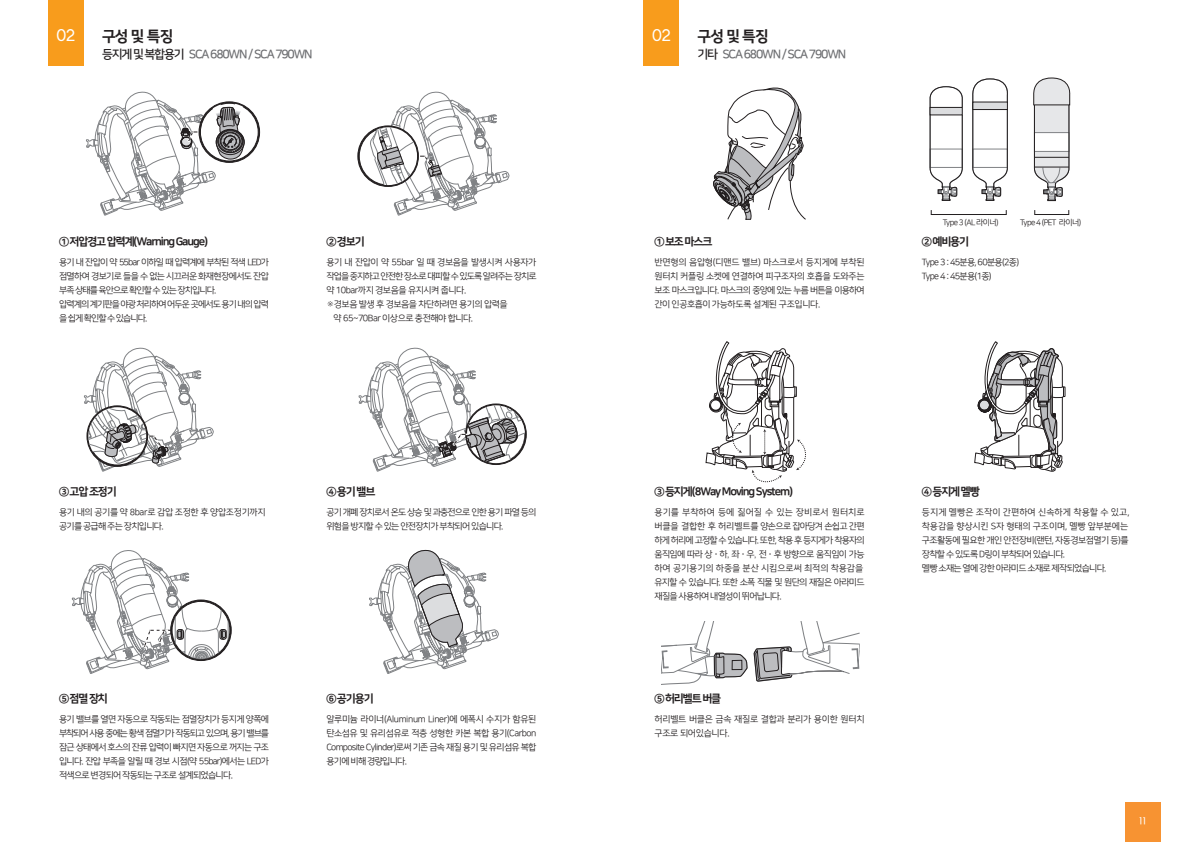
<style>
.page{position:relative;width:1191px;height:842px;background:#fff}
.page>*{position:absolute;margin:0;border:0;box-sizing:border-box;transform-origin:0 0}
.t1{font:15px "Nanum Square EB";letter-spacing:-.05em;color:#231f20}
.t2{font:15px "The Jung 150";color:#fff}
.t3{font:12px "Nanum Square B";letter-spacing:-.1em;color:#6c6d70}
.t4{font:11px "Nanum Square EB";letter-spacing:-.1em;color:#231f20}
.t5{font:9px/14px "Nanum Square R";letter-spacing:-.075em;color:#231f20;text-align:justify}
.t6{font:9px/14px "Nanum Square R";letter-spacing:-.095em;color:#231f20}
.t7{font:9px "Nanum Square R";letter-spacing:-.05em;color:#231f20}
.t8{font:9px/14px "Nanum Square R";letter-spacing:-.03em;color:#231f20}
.t9{font:9px "Nanum Square R";letter-spacing:-.035em;color:#231f20}
.t10{font:9px "Nanum Square R";letter-spacing:-.01em;color:#231f20}
.t11{font:9px "Nanum Square R";letter-spacing:.005em;color:#231f20}
.t12{font:9px "The Jung 150";color:#fff}
.t13{font:8px "Nanum Square R";letter-spacing:-.075em;color:#231f20}
.s1{color:#231f20}
.s2{font-family:"Yoon Gothic Pro 720"}
.s3{font-family:"Yoon Gothic Pro 730"}
</style>
<div class="page">
<div style="left:48px;top:0;width:35px;height:65px;background:#f89c1c"></div>
<div style="left:644px;top:0;width:35px;height:65px;background:#f89c1c"></div>
<svg style="left:713px;top:87px;width:93px;height:133px"></svg>
<svg style="left:359px;top:91px;width:150px;height:124px"></svg>
<svg style="left:84px;top:347px;width:130px;height:124px"></svg>
<svg style="left:359px;top:347px;width:166px;height:124px"></svg>
<svg style="left:72px;top:550px;width:156px;height:123px"></svg>
<svg style="left:369px;top:549px;width:130px;height:124px"></svg>
<div style="left:931px;top:210px;width:75px;height:5px;border:1px solid #231f20"></div>
<div style="left:1034px;top:210px;width:35px;height:5px;border:1px solid #231f20"></div>
<svg style="left:1033px;top:78px;width:38px;height:123px"></svg>
<hr style="left:1034px;top:105px;width:35px;height:1px;background:#231f20">
<hr style="left:1034px;top:167px;width:35px;height:1px;background:#231f20">
<hr style="left:1034px;top:157px;width:35px;height:1px;background:#231f20">
<svg style="left:929px;top:86px;width:33px;height:115px"></svg>
<svg style="left:972px;top:78px;width:36px;height:123px"></svg>
<div style="left:930px;top:107px;width:32px;height:8px;background:#dcdddf"></div>
<div style="left:930px;top:107px;width:32px;height:8px;border:1px solid #231f20"></div>
<div style="left:973px;top:102px;width:34px;height:8px;background:#dcdddf"></div>
<div style="left:972px;top:102px;width:35px;height:8px;border:1px solid #231f20"></div>
<svg style="left:974px;top:341px;width:91px;height:131px"></svg>
<svg style="left:661px;top:622px;width:199px;height:63px"></svg>
<div style="left:732px;top:660px;width:10px;height:10px;border:1px solid #231f20"></div>
<div style="left:1125px;top:802px;width:35px;height:40px;background:#f79332"></div>
<svg style="left:705px;top:341px;width:101px;height:141px"></svg>
<svg style="left:86px;top:91px;width:159px;height:124px"></svg>
<p class="t2" style="left:57px;top:28px;width:20px">02</p>
<p class="t1" style="left:102px;top:28px;width:73px">구성 및 특징</p>
<p class="t3" style="left:102px;top:48px;width:212px"><span class="s1">등지게 및 복합용기</span> SCA 680WN / SCA 790WN</p>
<p class="t2" style="left:652px;top:28px;width:20px">02</p>
<p class="t1" style="left:697px;top:28px;width:73px">구성 및 특징</p>
<p class="t3" style="left:697px;top:48px;width:150px"><span class="s1">기타</span> SCA 680WN / SCA 790WN</p>
<p class="t4" style="left:59px;top:235px;width:151px">① 저압경고 압력계(Warning Gauge)</p>
<p class="t5" style="left:59px;top:255px;width:212px">용기 내 잔압이 약 55bar 이하일 때 압력계에 부착된 적색 LED가 점멸하여 경보기로 들을 수 없는 시끄러운 화재현장에서도 잔압</p>
<p class="t6" style="left:59px;top:283px;width:159px">부족 상태를 육안으로 확인할 수 있는 장치입니다.</p>
<p class="t6" style="left:59px;top:297px;width:212px">압력계의 계기판을 야광 처리하여 어두운 곳에서도 용기 내의 압력 을 쉽게 확인할 수 있습니다.</p>
<p class="t13" style="left:942px;top:218px;width:57px">Type 3 (AL 라이너)</p>
<p class="t13" style="left:1020px;top:218px;width:63px">Type 4 (PET 라이너)</p>
<p class="t4" style="left:326px;top:235px;width:40px">② 경보기</p>
<p class="t4" style="left:922px;top:235px;width:49px">② 예비용기</p>
<p class="t4" style="left:654px;top:235px;width:59px">① 보조 마스크</p>
<p class="t6" style="left:326px;top:255px;width:212px">용기 내 잔압이 약 55bar 일 때 경보음을 발생시켜 사용자가 작업을 중지하고 안전한 장소로 대피할 수 있도록 알려주는 장치로</p>
<p class="t7" style="left:326px;top:285px;width:141px">약 10bar까지 경보음을 유지시켜 줍니다.</p>
<p class="t7" style="left:326px;top:299px;width:183px"><span class="s2">※</span>경보음 발생 후 경보음을 차단하려면 용기의 압력을</p>
<p class="t7" style="left:333px;top:313px;width:141px">약 65~70Bar 이상으로 충전해야 합니다.</p>
<p class="t5" style="left:654px;top:255px;width:212px">반면형의 음압형(디맨드 밸브) 마스크로서 등지게에 부착된 원터치 커플링 소켓에 연결하여 피구조자의 호흡을 도와주는 보조 마스크입니다. 마스크의 중앙에 있는 누름 버튼을 이용하여 간이 인공호흡이 가능하도록 설계된 구조입니다.</p>
<p class="t5" style="left:922px;top:255px;width:99px">Type 3 : 45분용, 60분용(2종)</p>
<p class="t5" style="left:922px;top:269px;width:71px">Type 4 : 45분용(1종)</p>
<p class="t4" style="left:59px;top:485px;width:59px">③ 고압 조정기</p>
<p class="t9" style="left:59px;top:507px;width:208px">용기 내의 공기를 약 8bar로 감압 조정한 후 양압조정기까지</p>
<p class="t5" style="left:59px;top:519px;width:106px">공기를 공급해 주는 장치입니다.</p>
<p class="t4" style="left:326px;top:485px;width:50px">④ 용기 밸브</p>
<p class="t5" style="left:326px;top:505px;width:212px">공기 개폐 장치로서 온도 상승 및 과충전으로 인한 용기 파열 등의 위험을 방지할 수 있는 안전장치가 부착되어 있습니다.</p>
<p class="t4" style="left:654px;top:485px;width:140px">③ 등지게(8Way Moving System)</p>
<p class="t4" style="left:922px;top:485px;width:59px">④ 등지게 멜빵</p>
<p class="t5" style="left:654px;top:505px;width:212px">용기를 부착하여 등에 짊어질 수 있는 장비로서 원터치로 버클을 결합한 후 허리벨트를 양손으로 잡아당겨 손쉽고 간편 하게 허리에 고정할 수 있습니다. 또한, 착용 후 등지게가 착용자의 움직임에 따라 상<span class="s3">•</span>하<span class="s3">,</span> 좌<span class="s3">•</span>우<span class="s3">,</span> 전<span class="s3">•</span>후 방향으로 움직임이 가능 하여 공기용기의 하중을 분산 시킴으로써 최적의 착용감을</p>
<p class="t5" style="left:654px;top:575px;width:212px">유지할 수 있습니다. 또한 소폭 직물 및 원단의 재질은 아라미드 재질을 사용하여 내열성이 뛰어납니다.</p>
<p class="t11" style="left:922px;top:507px;width:209px">등지게 멜빵은 조작이 간편하여 신속하게 착용할 수 있고,</p>
<p class="t10" style="left:922px;top:521px;width:208px">착용감을 향상시킨 S자 형태의 구조이며, 멜빵 앞부분에는</p>
<p class="t5" style="left:922px;top:533px;width:208px">구조활동에 필요한 개인 안전장비(랜턴, 자동경보점멸기 등)를</p>
<p class="t5" style="left:922px;top:547px;width:145px">장착할 수 있도록 D링이 부착되어 있습니다.</p>
<p class="t5" style="left:922px;top:561px;width:186px">멜빵 소재는 열에 강한 아라미드 소재로 제작되었습니다.</p>
<p class="t4" style="left:59px;top:693px;width:50px">⑤ 점멸 장치</p>
<p class="t4" style="left:654px;top:693px;width:68px">⑤ 허리벨트 버클</p>
<p class="t4" style="left:326px;top:693px;width:49px">⑥ 공기용기</p>
<p class="t5" style="left:59px;top:713px;width:212px">용기 밸브를 열면 자동으로 작동되는 점멸장치가 등지게 양쪽에 부착되어 사용 중에는 황색 점멸기가 작동되고 있으며, 용기 밸브를 잠근 상태에서 호스의 잔류 압력이 빠지면 자동으로 꺼지는 구조 입니다. 잔압 부족을 알릴 때 경보 시점(약 55bar)에서는 LED가 적색으로 변경되어 작동되는 구조로 설계되었습니다.</p>
<p class="t5" style="left:326px;top:713px;width:212px">알루미늄 라이너(Aluminum Liner)에 에폭시 수지가 함유된 탄소섬유 및 유리섬유로 적층 성형한 카본 복합 용기(Carbon Composite Cylinder)로써 기존 금속 재질 용기 및 유리섬유 복합 용기에 비해 경량입니다.</p>
<p class="t8" style="left:654px;top:713px;width:211px">허리벨트 버클은 금속 재질로 결합과 분리가 용이한 원터치 구조로 되어있습니다.</p>
<p class="t12" style="left:1139px;top:817px;width:8px">11</p>
</div>
